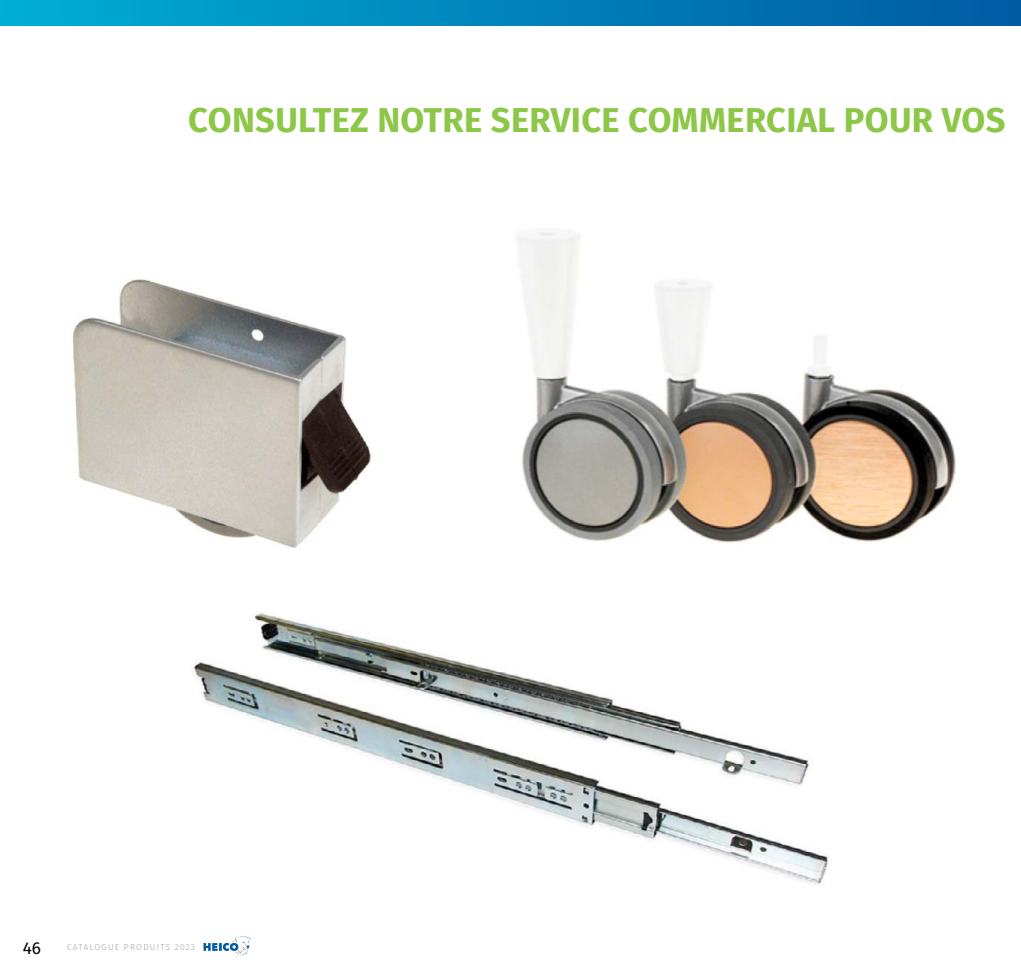
<style>
.page{position:relative;width:1021px;height:978px;background:#fff}
.page>*{position:absolute;margin:0;border:0;box-sizing:border-box;transform-origin:0 0}
.t1{font:700 34.5px "Fira Sans";letter-spacing:.01em;color:#8cc747}
.t2{font:17.25px "Fira Sans";color:#000}
.t3{font:300 8.7px "Fira Sans";letter-spacing:.135em;color:#9fa4ae}
</style>
<div class="page">
<div style="left:0;top:0;width:1020px;height:26px;background:linear-gradient(to right,#00aed3,#005aa3)"></div>
<svg style="left:203px;top:936px;width:47px;height:20px"></svg>
<img style="left:516px;top:232px;width:440px;height:311px">
<img style="left:192px;top:612px;width:639px;height:273px">
<img style="left:72px;top:279px;width:299px;height:269px">
<p class="t1" style="left:188px;top:91px;width:818px">CONSULTEZ NOTRE SERVICE COMMERCIAL POUR VOS</p>
<p class="t2" style="left:23px;top:935px;width:20px">46</p>
<p class="t3" style="left:67px;top:941px;width:130px">CATALOGUE PRODUITS 2023</p>
</div>
